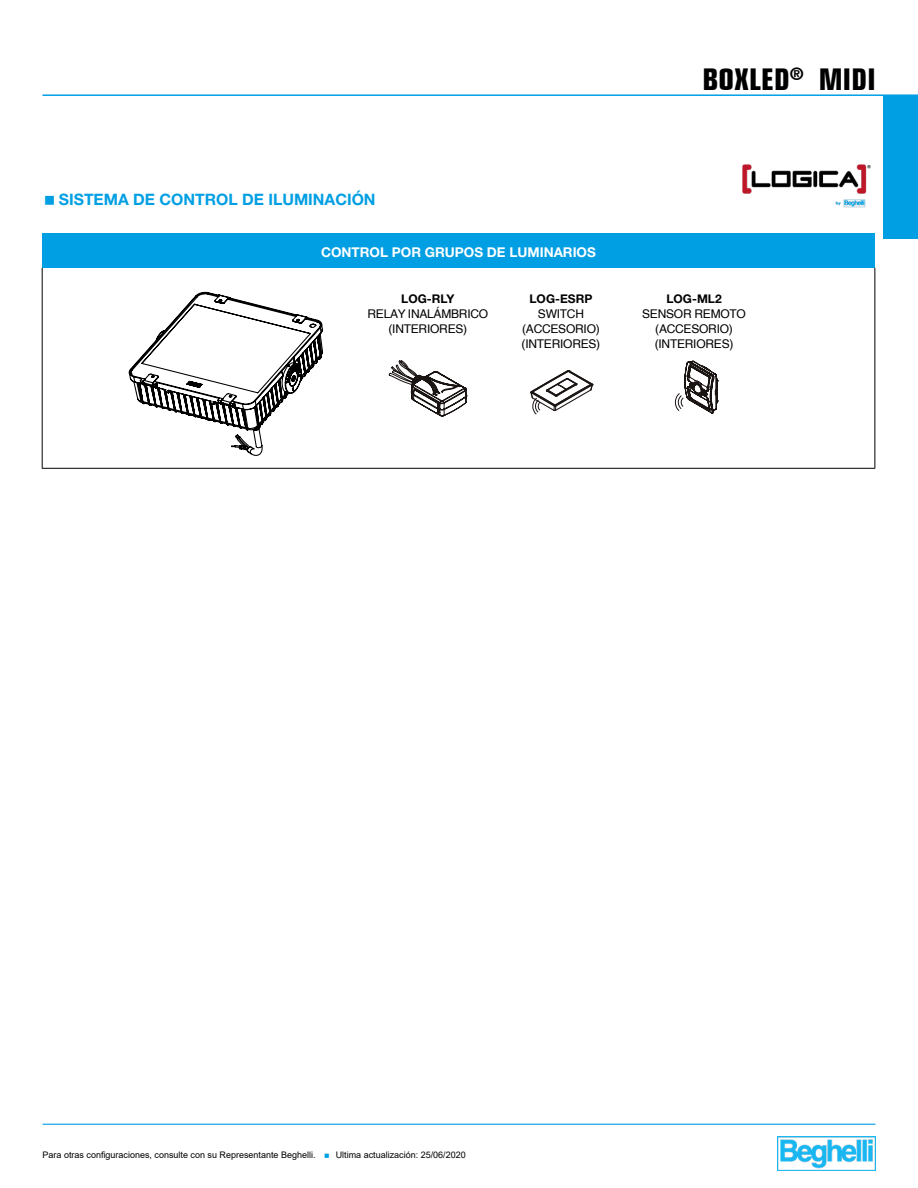
<style>
.page{position:relative;width:918px;height:1188px;background:#fff}
.page>*{position:absolute;margin:0;border:0;box-sizing:border-box;transform-origin:0 0}
.t1{font:700 condensed 30px "Eurostile";color:#000}
.t2{font:700 15.75px "Helvetica Neue LT Std";color:#009fe3}
.t3{font:700 13.5px "Helvetica Neue";color:#fff}
.t4{font:12px/15px "Helvetica";letter-spacing:-.02em;color:#000;text-align:center}
.t5{font:700 12px "Helvetica Neue LT Std";letter-spacing:.005em;color:#000}
.t6{font:9px "Arial";color:#000}
</style>
<div class="page">
<hr style="left:43px;top:1124px;width:832px;height:1px;background:#009fe3">
<img style="left:777px;top:1137px;width:98px;height:33px">
<div style="left:883px;top:95px;width:35px;height:144px;background:#009fe3"></div>
<hr style="left:43px;top:94px;width:875px;height:2px;background:#009fe3">
<div style="left:42px;top:233px;width:833px;height:35px;background:#009fe3"></div>
<hr style="left:42px;top:268px;width:1px;height:200px;background:#000">
<hr style="left:874px;top:268px;width:1px;height:200px;background:#000">
<hr style="left:42px;top:468px;width:833px;height:1px;background:#000">
<svg style="left:674px;top:360px;width:44px;height:54px"></svg>
<svg style="left:128px;top:291px;width:195px;height:165px"></svg>
<svg style="left:530px;top:370px;width:64px;height:45px"></svg>
<svg style="left:389px;top:360px;width:78px;height:57px"></svg>
<img style="left:742px;top:164px;width:129px;height:44px">
<h2 class="t2" style="left:59px;top:190px;width:318px">SISTEMA DE CONTROL DE ILUMINACIÓN</h2>
<p class="t3" style="left:321px;top:244px;width:276px">CONTROL POR GRUPOS DE LUMINARIOS</p>
<p class="t5" style="left:401px;top:292px;width:55px">LOG-RLY</p>
<p class="t4" style="left:368px;top:307px;width:122px">RELAY INALÁMBRICO (INTERIORES)</p>
<p class="t5" style="left:529px;top:292px;width:65px">LOG-ESRP</p>
<p class="t4" style="left:522px;top:307px;width:80px">SWITCH (ACCESORIO) (INTERIORES)</p>
<h1 class="t1" style="left:702px;top:61px;width:175px">BOXLED<sup>®</sup> MIDI</h1>
<p class="t5" style="left:666px;top:292px;width:57px">LOG-ML2</p>
<p class="t4" style="left:642px;top:307px;width:105px">SENSOR REMOTO (ACCESORIO) (INTERIORES)</p>
<p class="t6" style="left:43px;top:1149px;width:275px">Para otras configuraciones, consulte con su Representante Beghelli.</p>
<p class="t6" style="left:336px;top:1149px;width:132px">Ultima actualización: 25/06/2020</p>
</div>
